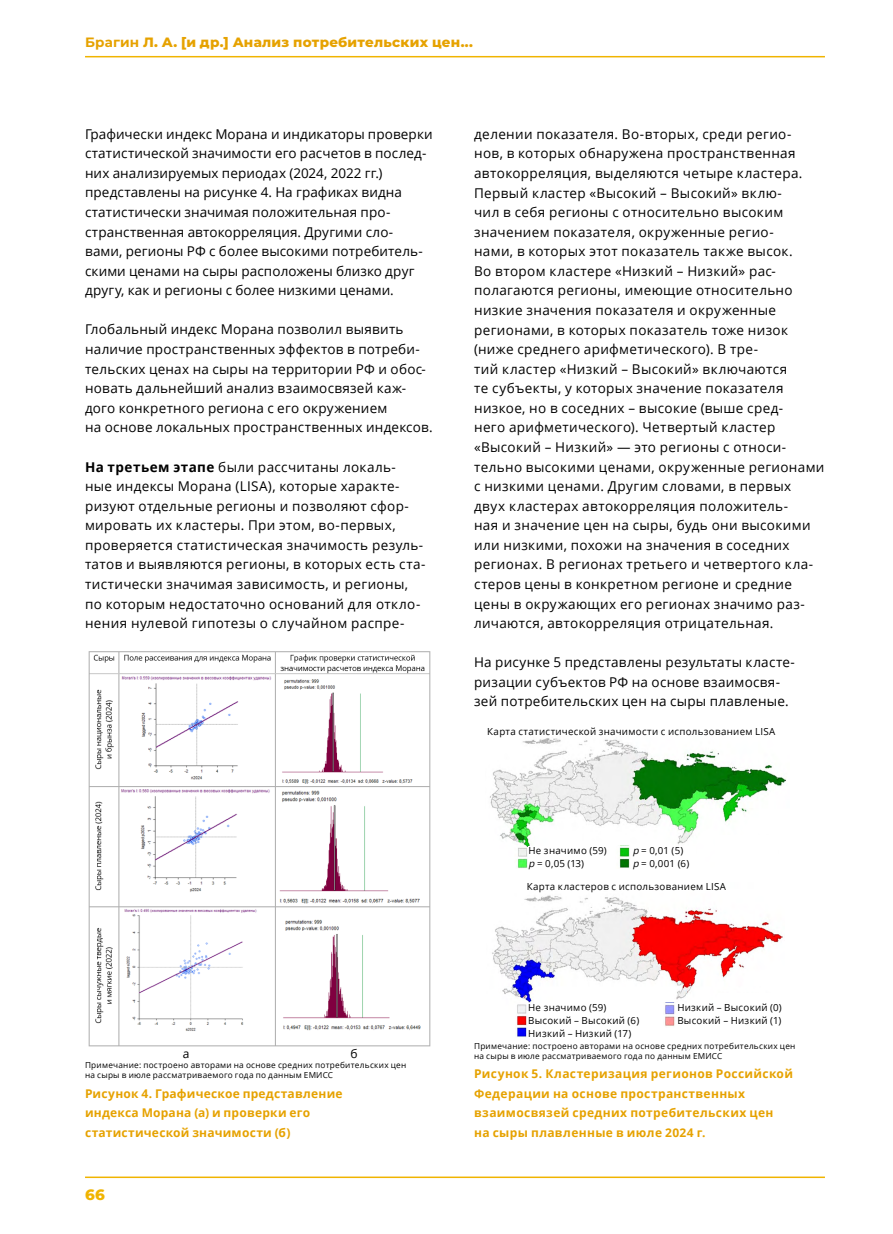
<style>
.page{position:relative;width:893px;height:1234px;background:#fff}
.page>*{position:absolute;margin:0;border:0;box-sizing:border-box;transform-origin:0 0}
.t1{font:800 15px "Montserrat";color:#f0b400}
.t2{font:13.5px/19.5px "Open Sans";letter-spacing:.025em;color:#000}
.t3{font:13.5px/19.5px "Open Sans";letter-spacing:.005em;color:#000}
.t4{font:800 13.5px "Montserrat";letter-spacing:.015em;color:#e6a200}
.t5{font:700 12px/19.5px "Open Sans";letter-spacing:.025em;color:#e6a200}
.t6{font:12px "Open Sans";color:#000}
.t7{font:9.75px/12.6px "Open Sans";letter-spacing:.03em;color:#000}
.t8{font:8.25px/9.9px "Open Sans";letter-spacing:.03em;color:#000}
.s1{font-weight:700}
.s2{font-style:italic}
</style>
<div class="page">
<hr style="left:85px;top:56px;width:740px;height:1px;background:#f0b400">
<hr style="left:85px;top:1176px;width:740px;height:1px;background:#f0b400">
<img style="left:88px;top:651px;width:343px;height:396px">
<img style="left:490px;top:738px;width:296px;height:108px">
<img style="left:517px;top:846px;width:11px;height:22px">
<img style="left:615px;top:845px;width:16px;height:23px">
<div style="left:716px;top:834px;width:62px;height:33px;background:#fff"></div>
<img style="left:492px;top:895px;width:291px;height:108px">
<img style="left:515px;top:1001px;width:13px;height:36px">
<img style="left:663px;top:1002px;width:13px;height:24px">
<div style="left:719px;top:993px;width:73px;height:33px;background:#fff"></div>
<div style="left:173px;top:1034px;width:18px;height:9px;background:#fff"></div>
<div style="left:344px;top:1032px;width:19px;height:10px;background:#fff"></div>
<p class="t4" style="left:85px;top:33px;width:390px"><span class="s1">Брагин</span> Л. А. [и др.] Анализ потребительских цен...</p>
<p class="t3" style="left:85px;top:124px;width:349px">Графически индекс Морана и индикаторы проверки статистической значимости его расчетов в послед&shy;них анализируемых периодах (2024, 2022 гг.) представлены на рисунке 4. На графиках видна статистически значимая положительная про&shy;странственная автокорреляция. Другими сло&shy;вами, регионы РФ с более высокими потребитель&shy;скими ценами на сыры расположены близко друг другу, как и регионы с более низкими ценами.</p>
<p class="t2" style="left:85px;top:319px;width:349px">Глобальный индекс Морана позволил выявить наличие пространственных эффектов в потреби&shy;тельских ценах на сыры на территории РФ и обос&shy;новать дальнейший анализ взаимосвязей каж&shy;дого конкретного региона с его окружением<br>на основе локальных пространственных индексов.</p>
<p class="t2" style="left:85px;top:456px;width:342px"><span class="s1">На третьем этапе</span> были рассчитаны локаль&shy;ные индексы Морана (LISA), которые характе&shy;ризуют отдельные регионы и позволяют сфор&shy;мировать их кластеры. При этом, во-первых, проверяется статистическая значимость резуль&shy;татов и выявляются регионы, в которых есть ста&shy;тистически значимая зависимость, и регионы, по которым недостаточно оснований для откло&shy;нения нулевой гипотезы о случайном распре-</p>
<p class="t2" style="left:474px;top:124px;width:352px">делении показателя. Во-вторых, среди регио-<br>нов, в которых обнаружена пространственная автокорреляция, выделяются четыре кластера.<br>Первый кластер «Высокий – Высокий» вклю-<br>чил в себя регионы с относительно высоким значением показателя, окруженные регио-<br>нами, в которых этот показатель также высок.<br>Во втором кластере «Низкий – Низкий» рас&shy;полагаются регионы, имеющие относительно низкие значения показателя и окруженные регионами, в которых показатель тоже низок (ниже среднего арифметического). В тре-<br>тий кластер «Низкий – Высокий» включаются<br>те субъекты, у которых значение показателя низкое, но в соседних – высокие (выше сред-<br>него арифметического). Четвертый кластер «Высокий – Низкий» — это регионы с относи&shy;тельно высокими ценами, окруженные регионами с низкими ценами. Другим словами, в первых двух кластерах автокорреляция положитель-<br>ная и значение цен на сыры, будь они высокими или низкими, похожи на значения в соседних регионах. В регионах третьего и четвертого кла&shy;стеров цены в конкретном регионе и средние цены в окружающих его регионах значимо раз&shy;личаются, автокорреляция отрицательная.</p>
<p class="t2" style="left:474px;top:652px;width:322px">На рисунке 5 представлены результаты класте&shy;ризации субъектов РФ на основе взаимосвя&shy;зей потребительских цен на сыры плавленые.</p>
<p class="t7" style="left:487px;top:724px;width:290px">Карта статистической значимости с использованием LISA</p>
<p class="t7" style="left:633px;top:843px;width:58px"><span class="s2">p</span> = 0,01 (5) <span class="s2">p</span> = 0,001 (6)</p>
<p class="t7" style="left:529px;top:843px;width:80px">Не значимо (59) <span class="s2">p</span> = 0,05 (13)</p>
<p class="t7" style="left:527px;top:880px;width:201px">Карта кластеров с использованием LISA</p>
<p class="t6" style="left:183px;top:1044px;width:8px">а</p>
<p class="t6" style="left:350px;top:1044px;width:9px">б</p>
<p class="t8" style="left:85px;top:1059px;width:323px">Примечание: построено авторами на основе средних потребительских цен на сыры в июле рассматриваемого года по данным ЕМИСС</p>
<p class="t5" style="left:85px;top:1083px;width:259px">Рисунок 4. Графическое представление индекса Морана (а) и проверки его статистической значимости (б)</p>
<p class="t1" style="left:85px;top:1183px;width:21px">66</p>
<p class="t7" style="left:528px;top:1001px;width:112px">Не значимо (59)<br>Высокий – Высокий (6)<br>Низкий – Низкий (17)</p>
<p class="t7" style="left:677px;top:1001px;width:106px">Низкий – Высокий (0)<br>Высокий – Низкий (1)</p>
<p class="t8" style="left:474px;top:1040px;width:323px">Примечание: построено авторами на основе средних потребительских цен на сыры в июле рассматриваемого года по данным ЕМИСС</p>
<p class="t5" style="left:474px;top:1063px;width:320px">Рисунок 5. Кластеризация регионов Российской Федерации на основе пространственных взаимосвязей средних потребительских цен<br>на сыры плавленные в июле 2024 г.</p>
</div>
